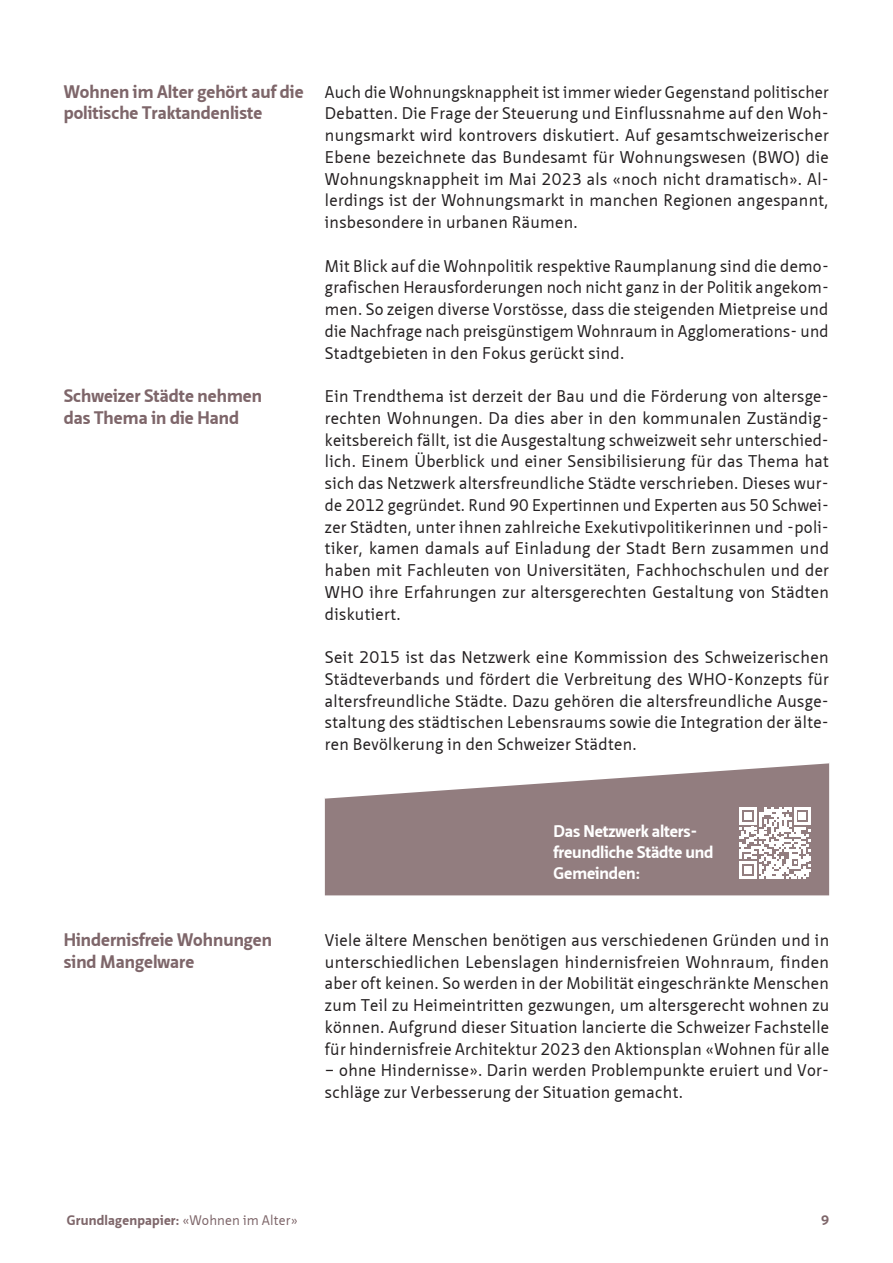
<style>
.page{position:relative;width:893px;height:1263px;background:#fff}
.page>*{position:absolute;margin:0;border:0;box-sizing:border-box;transform-origin:0 0}
.Text_bold_Spalte_links{font:700 17.7px/21.8px "Neue Sans Pro";color:#7e666a}
.Text{font:16.5px/21.8px "Neue Sans Pro";letter-spacing:.02em;color:#231f20;text-align:justify}
.Position_Titel{font:700 16.5px/21px "Neue Sans Pro";letter-spacing:-.01em;color:#fff}
.t1{font:700 13.5px "Neue Sans Pro";letter-spacing:.015em;color:#7e666a}
.s1{font-weight:400}
</style>
<div class="page">
<div style="left:325px;top:801px;width:504px;height:95px;background:#927d7f"></div>
<svg style="left:324px;top:763px;width:506px;height:38px"></svg>
<svg style="left:739px;top:807px;width:72px;height:72px"></svg>
<p class="Text_bold_Spalte_links" style="left:64px;top:80px;width:241px">Wohnen im Alter gehört auf die politische Traktandenliste</p>
<p class="Text_bold_Spalte_links" style="left:64px;top:385px;width:200px">Schweizer Städte nehmen das Thema in die Hand</p>
<p class="Text" style="left:325px;top:81px;width:505px">Auch die Wohnungsknappheit ist immer wieder Gegenstand politischer Debatten. Die Frage der Steuerung und Einflussnahme auf den Woh&shy;nungsmarkt wird kontrovers diskutiert. Auf gesamtschweizerischer Ebene bezeichnete das Bundesamt für Wohnungswesen (BWO) die Wohnungsknappheit im Mai 2023 als «noch nicht dramatisch». Al&shy;lerdings ist der Wohnungsmarkt in manchen Regionen angespannt, insbesondere in urbanen Räumen.</p>
<p class="Text" style="left:325px;top:255px;width:505px">Mit Blick auf die Wohnpolitik respektive Raumplanung sind die demo&shy;grafischen Herausforderungen noch nicht ganz in der Politik angekom&shy;men. So zeigen diverse Vorstösse, dass die steigenden Mietpreise und die Nachfrage nach preisgünstigem Wohnraum in Agglomerations- und Stadtgebieten in den Fokus gerückt sind.</p>
<p class="Text" style="left:325px;top:385px;width:506px">Ein Trendthema ist derzeit der Bau und die Förderung von altersge&shy;rechten Wohnungen. Da dies aber in den kommunalen Zuständig&shy;keitsbereich fällt, ist die Ausgestaltung schweizweit sehr unterschied&shy;lich. Einem Überblick und einer Sensibilisierung für das Thema hat sich das Netzwerk altersfreundliche Städte verschrieben. Dieses wur&shy;de 2012 gegründet. Rund 90 Expertinnen und Experten aus 50 Schwei&shy;zer Städten, unter ihnen zahlreiche Exekutivpolitikerinnen und -poli&shy;tiker, kamen damals auf Einladung der Stadt Bern zusammen und haben mit Fachleuten von Universitäten, Fachhochschulen und der WHO ihre Erfahrungen zur altersgerechten Gestaltung von Städten diskutiert.</p>
<p class="Text" style="left:325px;top:646px;width:505px">Seit 2015 ist das Netzwerk eine Kommission des Schweizerischen Städteverbands und fördert die Verbreitung des WHO-Konzepts für altersfreundliche Städte. Dazu gehören die altersfreundliche Ausge&shy;staltung des städtischen Lebensraums sowie die Integration der älte&shy;ren Bevölkerung in den Schweizer Städten.</p>
<p class="Text_bold_Spalte_links" style="left:64px;top:928px;width:210px">Hindernisfreie Wohnungen sind Mangelware</p>
<p class="Position_Titel" style="left:554px;top:820px;width:161px">Das Netzwerk alters&shy;freundliche Städte und<br>Gemeinden:</p>
<p class="Text" style="left:325px;top:929px;width:506px">Viele ältere Menschen benötigen aus verschiedenen Gründen und in unterschiedlichen Lebenslagen hindernisfreien Wohnraum, finden aber oft keinen. So werden in der Mobilität eingeschränkte Menschen zum Teil zu Heimeintritten gezwungen, um altersgerecht wohnen zu können. Aufgrund dieser Situation lancierte die Schweizer Fachstelle für hindernisfreie Architektur 2023 den Aktionsplan «Wohnen für alle</p>
<p class="Text" style="left:325px;top:1059px;width:506px">– ohne Hindernisse». Darin werden Problempunkte eruiert und Vor&shy;schläge zur Verbesserung der Situation gemacht.</p>
<p class="t1" style="left:67px;top:1211px;width:233px">Grundlagenpapier: <span class="s1">«Wohnen im Alter»</span></p>
<p class="t1" style="left:821px;top:1211px;width:10px">9</p>
</div>
